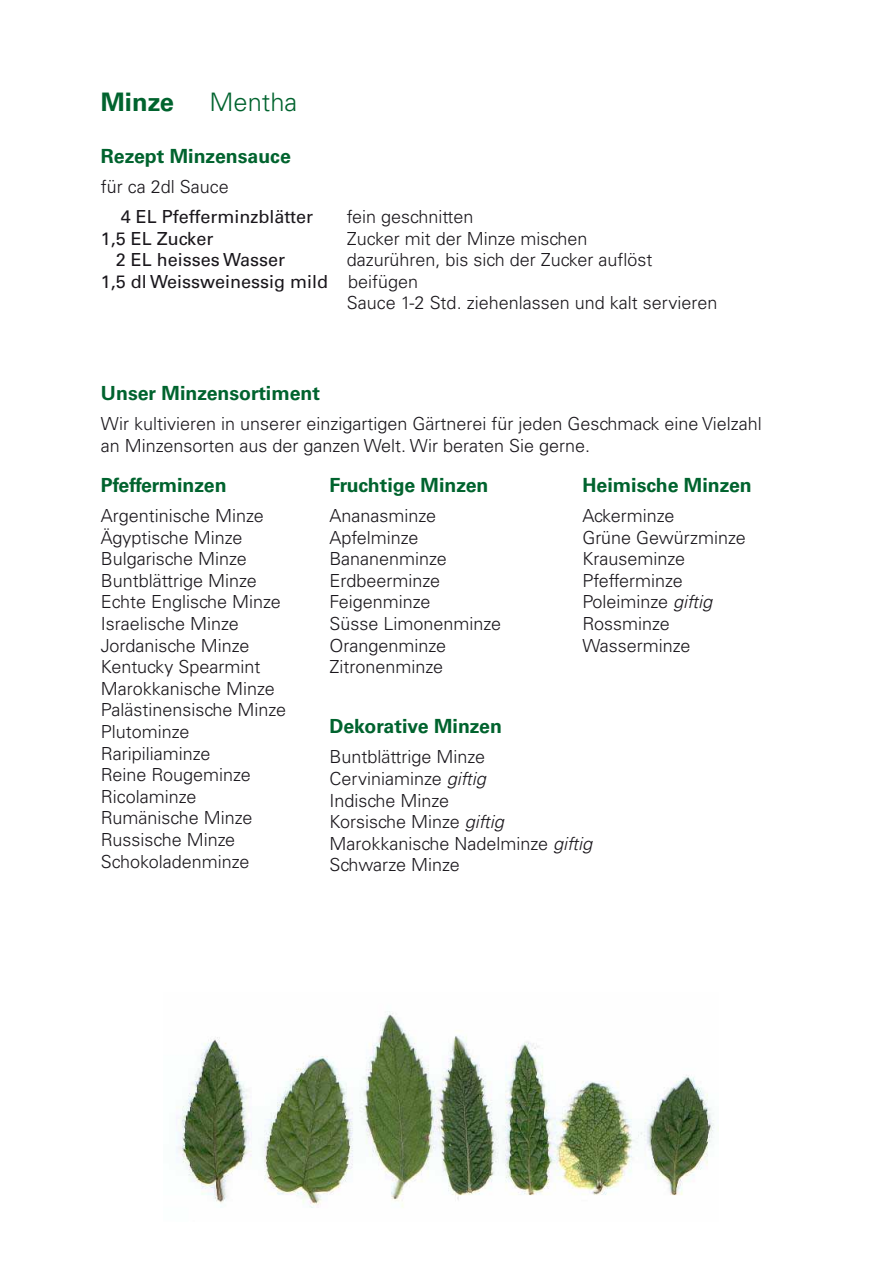
<style>
.page{position:relative;width:893px;height:1263px;background:#fff}
.page>*{position:absolute;margin:0;border:0;box-sizing:border-box;transform-origin:0 0}
.t1{font:300 25.5px "Univers CE";color:#00632e}
.t2{font:700 25.5px "Univers CE";color:#00632e}
.t3{font:700 19.5px "Univers CE";color:#00632e}
.t4{font:300 18px/21.6px "Univers CE";color:#1a171c}
.t5{font:500 18px "Univers CE";color:#1a171c}
.s1{font-weight:300}
.s2{font-style:italic}
</style>
<div class="page">
<img style="left:176px;top:1011px;width:538px;height:197px">
<h1 class="t2" style="left:101px;top:87px;width:75px">Minze</h1>
<h1 class="t1" style="left:210px;top:87px;width:89px">Mentha</h1>
<p class="t3" style="left:101px;top:145px;width:191px">Rezept Minzensauce</p>
<p class="t4" style="left:101px;top:176px;width:130px">für ca 2dl Sauce</p>
<p class="t5" style="left:121px;top:206px;width:194px">4 EL Pfefferminzblätter</p>
<p class="t4" style="left:347px;top:206px;width:128px">fein geschnitten</p>
<p class="t5" style="left:101px;top:228px;width:114px">1,5 EL Zucker</p>
<p class="t4" style="left:347px;top:228px;width:242px">Zucker mit der Minze mischen</p>
<p class="t5" style="left:116px;top:249px;width:171px">2 EL heisses Wasser</p>
<p class="t4" style="left:347px;top:249px;width:307px">dazurühren, bis sich der Zucker auflöst</p>
<p class="t5" style="left:101px;top:271px;width:319px">1,5 dl Weissweinessig mild <span class="s1">beifügen</span></p>
<p class="t4" style="left:347px;top:293px;width:372px">Sauce 1-2 Std. ziehenlassen und kalt servieren</p>
<p class="t3" style="left:101px;top:382px;width:221px">Unser Minzensortiment</p>
<p class="t4" style="left:101px;top:414px;width:662px">Wir kultivieren in unserer einzigartigen Gärtnerei für jeden Geschmack eine Vielzahl an Minzensorten aus der ganzen Welt. Wir beraten Sie gerne.</p>
<p class="t3" style="left:101px;top:474px;width:127px">Pfefferminzen</p>
<p class="t4" style="left:101px;top:505px;width:187px">Argentinische Minze<br>Ägyptische Minze<br>Bulgarische Minze<br>Buntblättrige Minze<br>Echte Englische Minze<br>Israelische Minze<br>Jordanische Minze<br>Kentucky Spearmint<br>Marokkanische Minze<br>Palästinensische Minze<br>Plutominze<br>Raripiliaminze<br>Reine Rougeminze<br>Ricolaminze<br>Rumänische Minze<br>Russische Minze<br>Schokoladenminze</p>
<p class="t3" style="left:329px;top:474px;width:161px">Fruchtige Minzen</p>
<p class="t4" style="left:329px;top:505px;width:173px">Ananasminze<br>Apfelminze<br>Bananenminze<br>Erdbeerminze<br>Feigenminze<br>Süsse Limonenminze<br>Orangenminze<br>Zitronenminze</p>
<p class="t3" style="left:582px;top:474px;width:171px">Heimische Minzen</p>
<p class="t4" style="left:582px;top:505px;width:165px">Ackerminze<br>Grüne Gewürzminze<br>Krauseminze<br>Pfefferminze<br>Poleiminze <span class="s2">giftig<br></span>Rossminze<br>Wasserminze</p>
<p class="t3" style="left:329px;top:715px;width:174px">Dekorative Minzen</p>
<p class="t4" style="left:329px;top:746px;width:264px">Buntblättrige Minze<br>Cerviniaminze <span class="s2">giftig<br></span>Indische Minze<br>Korsische Minze <span class="s2">giftig<br></span>Marokkanische Nadelminze <span class="s2">giftig<br></span>Schwarze Minze</p>
</div>
